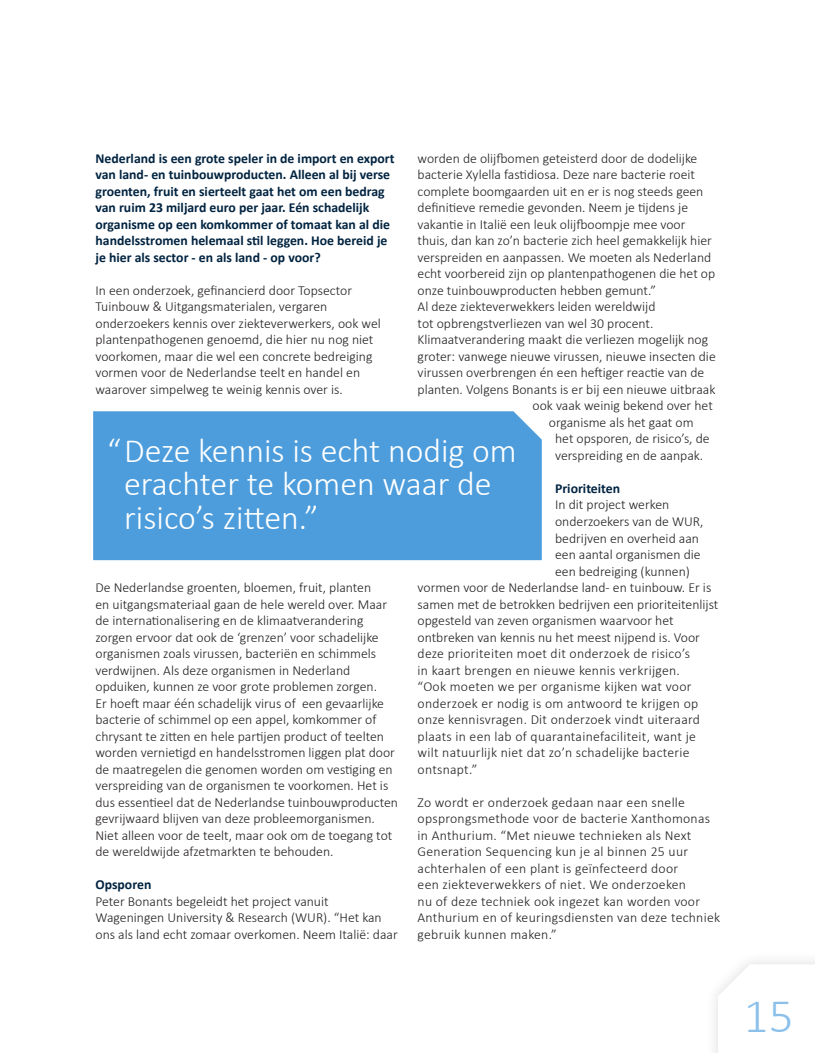
<style>
.page{position:relative;width:815px;height:1053px;background:#fff}
.page>*{position:absolute;margin:0;border:0;box-sizing:border-box;transform-origin:0 0}
.t1{font:300 48.38px "Calibri";color:#8ac0ea}
.koppen{font:300 34px/33.8px "Calibri";color:#fff}
.t2{font:300 13.75px/16.5px "Calibri";color:#231f20}
.t3{font:300 13.75px/16.5px "Calibri";letter-spacing:.02em;color:#231f20}
.t4{font:700 13.75px/16.5px "Calibri";color:#002340}
</style>
<div class="page">
<svg style="left:718px;top:964px;width:31px;height:31px"></svg>
<div style="left:93px;top:411px;width:449px;height:149px;background:#4d9ddc"></div>
<p class="t2" style="left:418px;top:149px;width:299px">worden de olijfbomen geteisterd door de dodelijke bacterie Xylella fastidiosa. Deze nare bacterie roeit complete boomgaarden uit en er is nog steeds geen definitieve remedie gevonden. Neem je tijdens je vakantie in Italië een leuk olijfboompje mee voor thuis, dan kan zo’n bacterie zich heel gemakkelijk hier verspreiden en aanpassen. We moeten als Nederland echt voorbereid zijn op plantenpathogenen die het op onze tuinbouwproducten hebben gemunt.”</p>
<p class="t2" style="left:418px;top:298px;width:239px">Al deze ziekteverwekkers leiden wereldwijd</p>
<p class="t2" style="left:418px;top:314px;width:237px">tot opbrengstverliezen van wel 30 procent.</p>
<p class="t2" style="left:418px;top:331px;width:292px">Klimaatverandering maakt die verliezen mogelijk nog</p>
<p class="t2" style="left:418px;top:347px;width:300px">groter: vanwege nieuwe virussen, nieuwe insecten die</p>
<p class="t2" style="left:418px;top:364px;width:288px">virussen overbrengen én een heftiger reactie van de</p>
<p class="t2" style="left:418px;top:380px;width:299px">planten. Volgens Bonants is er bij een nieuwe uitbraak</p>
<p class="t2" style="left:533px;top:397px;width:182px">ook vaak weinig bekend over het</p>
<p class="t2" style="left:549px;top:413px;width:146px">organisme als het gaat om</p>
<p class="t2" style="left:555px;top:430px;width:156px">het opsporen, de risico’s, de</p>
<p class="t2" style="left:555px;top:446px;width:150px">verspreiding en de aanpak.</p>
<p class="t4" style="left:555px;top:480px;width:67px">Prioriteiten</p>
<p class="t2" style="left:555px;top:496px;width:116px">In dit project werken</p>
<p class="t2" style="left:555px;top:512px;width:150px">onderzoekers van de WUR,</p>
<p class="t2" style="left:555px;top:529px;width:145px">bedrijven en overheid aan</p>
<p class="t2" style="left:555px;top:545px;width:147px">een aantal organismen die</p>
<p class="t2" style="left:555px;top:562px;width:136px">een bedreiging (kunnen)</p>
<p class="t2" style="left:418px;top:578px;width:295px">vormen voor de Nederlandse land- en tuinbouw. Er is</p>
<p class="t2" style="left:418px;top:595px;width:302px">samen met de betrokken bedrijven een prioriteitenlijst</p>
<p class="t2" style="left:418px;top:611px;width:257px">opgesteld van zeven organismen waarvoor het</p>
<p class="t2" style="left:418px;top:628px;width:284px">ontbreken van kennis nu het meest nijpend is. Voor</p>
<p class="t3" style="left:418px;top:644px;width:274px">deze prioriteiten moet dit onderzoek de risico’s</p>
<p class="t3" style="left:418px;top:661px;width:264px">in kaart brengen en nieuwe kennis verkrijgen.</p>
<p class="t3" style="left:418px;top:677px;width:275px">“Ook moeten we per organisme kijken wat voor</p>
<p class="t3" style="left:418px;top:694px;width:282px">onderzoek er nodig is om antwoord te krijgen op</p>
<p class="t3" style="left:418px;top:710px;width:284px">onze kennisvragen. Dit onderzoek vindt uiteraard</p>
<p class="t3" style="left:418px;top:727px;width:280px">plaats in een lab of quarantainefaciliteit, want je</p>
<p class="t3" style="left:418px;top:743px;width:274px">wilt natuurlijk niet dat zo’n schadelijke bacterie</p>
<p class="t3" style="left:418px;top:760px;width:61px">ontsnapt.”</p>
<p class="t3" style="left:418px;top:793px;width:304px">Zo wordt er onderzoek gedaan naar een snelle opsprongsmethode voor de bacterie Xanthomonas in Anthurium. “Met nieuwe technieken als Next Generation Sequencing kun je al binnen 25 uur achterhalen of een plant is geïnfecteerd door<br>een ziekteverwekkers of niet. We onderzoeken<br>nu of deze techniek ook ingezet kan worden voor Anthurium en of keuringsdiensten van deze techniek gebruik kunnen maken.”</p>
<p class="t4" style="left:96px;top:150px;width:301px">Nederland is een grote speler in de import en export van land- en tuinbouwproducten. Alleen al bij verse groenten, fruit en sierteelt gaat het om een bedrag van ruim 23 miljard euro per jaar. Eén schadelijk organisme op een komkommer of tomaat kan al die handelsstromen helemaal stil leggen. Hoe bereid je je hier als sector - en als land - op voor?</p>
<p class="t2" style="left:96px;top:281px;width:287px">In een onderzoek, gefinancierd door Topsector Tuinbouw &amp; Uitgangsmaterialen, vergaren onderzoekers kennis over ziekteverwerkers, ook wel plantenpathogenen genoemd, die hier nu nog niet voorkomen, maar die wel een concrete bedreiging vormen voor de Nederlandse teelt en handel en waarover simpelweg te weinig kennis over is.</p>
<p class="koppen" style="left:124px;top:432px;width:394px;text-indent:-17px">“Deze kennis is echt nodig om erachter te komen waar de risico’s zitten.”</p>
<p class="t2" style="left:96px;top:578px;width:304px">De Nederlandse groenten, bloemen, fruit, planten<br>en uitgangsmateriaal gaan de hele wereld over. Maar de internationalisering en de klimaatverandering zorgen ervoor dat ook de ‘grenzen’ voor schadelijke organismen zoals virussen, bacteriën en schimmels verdwijnen. Als deze organismen in Nederland opduiken, kunnen ze voor grote problemen zorgen.<br>Er hoeft maar één schadelijk virus of een gevaarlijke bacterie of schimmel op een appel, komkommer of chrysant te zitten en hele partijen product of teelten worden vernietigd en handelsstromen liggen plat door de maatregelen die genomen worden om vestiging en verspreiding van de organismen te voorkomen. Het is dus essentieel dat de Nederlandse tuinbouwproducten gevrijwaard blijven van deze probleemorganismen.<br>Niet alleen voor de teelt, maar ook om de toegang tot de wereldwijde afzetmarkten te behouden.</p>
<p class="t4" style="left:96px;top:876px;width:57px">Opsporen</p>
<p class="t2" style="left:96px;top:892px;width:304px">Peter Bonants begeleidt het project vanuit<br>Wageningen University &amp; Research (WUR). “Het kan ons als land echt zomaar overkomen. Neem Italië: daar</p>
<p class="t1" style="left:744px;top:985px;width:51px">15</p>
</div>
